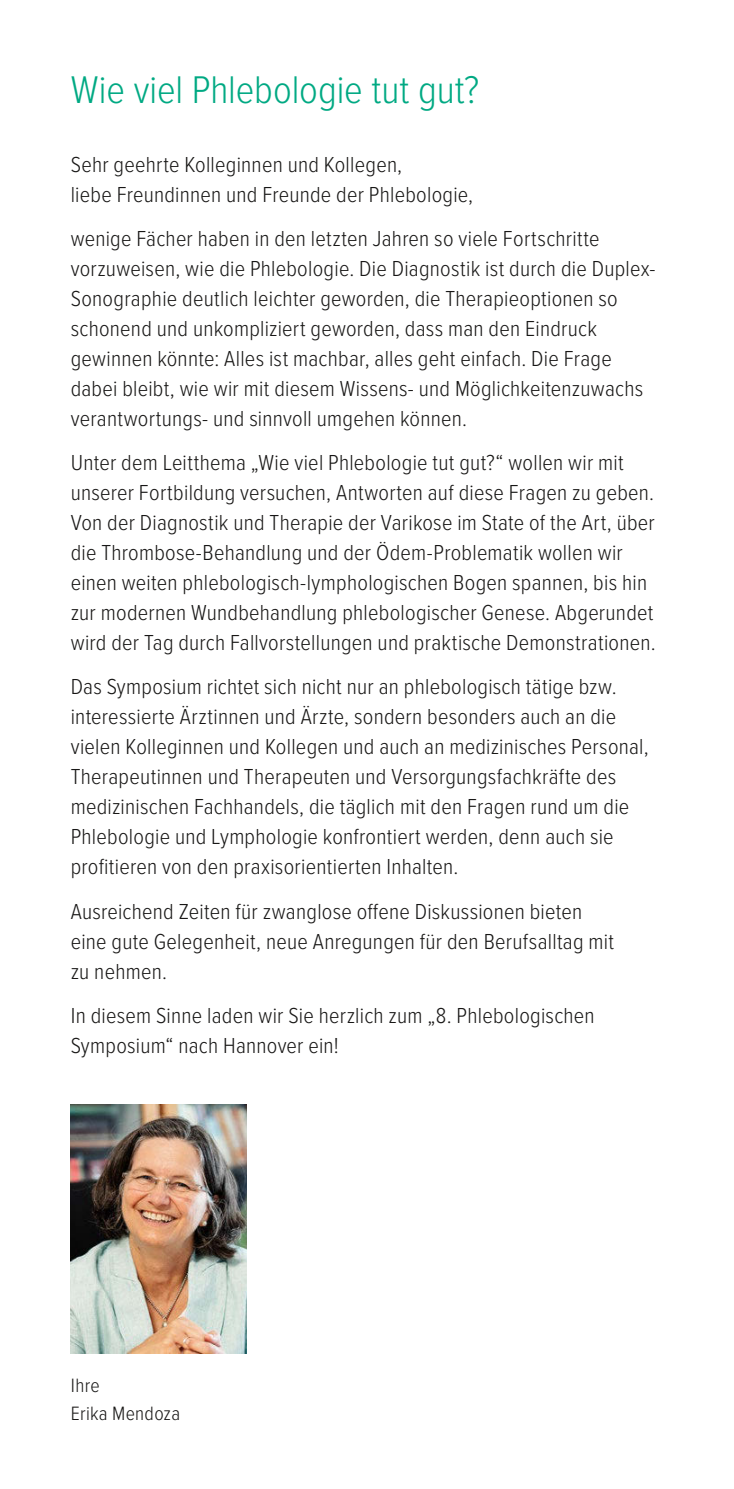
<style>
.page{position:relative;width:734px;height:1489px;background:#fff}
.page>*{position:absolute;margin:0;border:0;box-sizing:border-box;transform-origin:0 0}
.t1{font:300 40px "Proxima Nova Cond";letter-spacing:-.005em;color:#00a983}
.t2{font:300 22.5px/30px "Proxima Nova Cond";letter-spacing:.01em;color:#181716}
.t3{font:300 20px/27.5px "Proxima Nova Cond";letter-spacing:.015em;color:#181716}
</style>
<div class="page">
<img style="left:71px;top:1104px;width:175px;height:249px">
<h1 class="t1" style="left:71px;top:60px;width:409px">Wie viel Phlebologie tut gut?</h1>
<p class="t2" style="left:71px;top:148px;width:404px">Sehr geehrte Kolleginnen und Kollegen,<br>liebe Freundinnen und Freunde der Phlebologie,</p>
<p class="t2" style="left:71px;top:222px;width:586px">wenige Fächer haben in den letzten Jahren so viele Fortschritte vorzuweisen, wie die Phlebologie. Die Diagnostik ist durch die Duplex-Sonographie deutlich leichter geworden, die Therapieoptionen so schonend und unkompliziert geworden, dass man den Eindruck gewinnen könnte: Alles ist machbar, alles geht einfach. Die Frage dabei bleibt, wie wir mit diesem Wissens- und Möglichkeitenzuwachs verantwortungs- und sinnvoll umgehen können.</p>
<p class="t2" style="left:71px;top:446px;width:586px">Unter dem Leitthema „Wie viel Phlebologie tut gut?“ wollen wir mit unserer Fortbildung versuchen, Antworten auf diese Fragen zu geben.<br>Von der Diagnostik und Therapie der Varikose im State of the Art, über die Thrombose-Behandlung und der Ödem-Problematik wollen wir einen weiten phlebologisch-lymphologischen Bogen spannen, bis hin zur modernen Wundbehandlung phlebologischer Genese. Abgerundet wird der Tag durch Fallvorstellungen und praktische Demonstrationen.</p>
<p class="t2" style="left:71px;top:670px;width:579px">Das Symposium richtet sich nicht nur an phlebologisch tätige bzw. interessierte Ärztinnen und Ärzte, sondern besonders auch an die vielen Kolleginnen und Kollegen und auch an medizinisches Personal, Therapeutinnen und Therapeuten und Versorgungsfachkräfte des medizinischen Fachhandels, die täglich mit den Fragen rund um die Phlebologie und Lymphologie konfrontiert werden, denn auch sie profitieren von den praxisorientierten Inhalten.</p>
<p class="t2" style="left:71px;top:894px;width:545px">Ausreichend Zeiten für zwanglose offene Diskussionen bieten eine gute Gelegenheit, neue Anregungen für den Berufsalltag mit zu nehmen.</p>
<p class="t2" style="left:71px;top:999px;width:525px">In diesem Sinne laden wir Sie herzlich zum „8. Phlebologischen<br>Symposium“ nach Hannover ein!</p>
<p class="t3" style="left:71px;top:1370px;width:111px">Ihre<br>Erika Mendoza</p>
</div>
